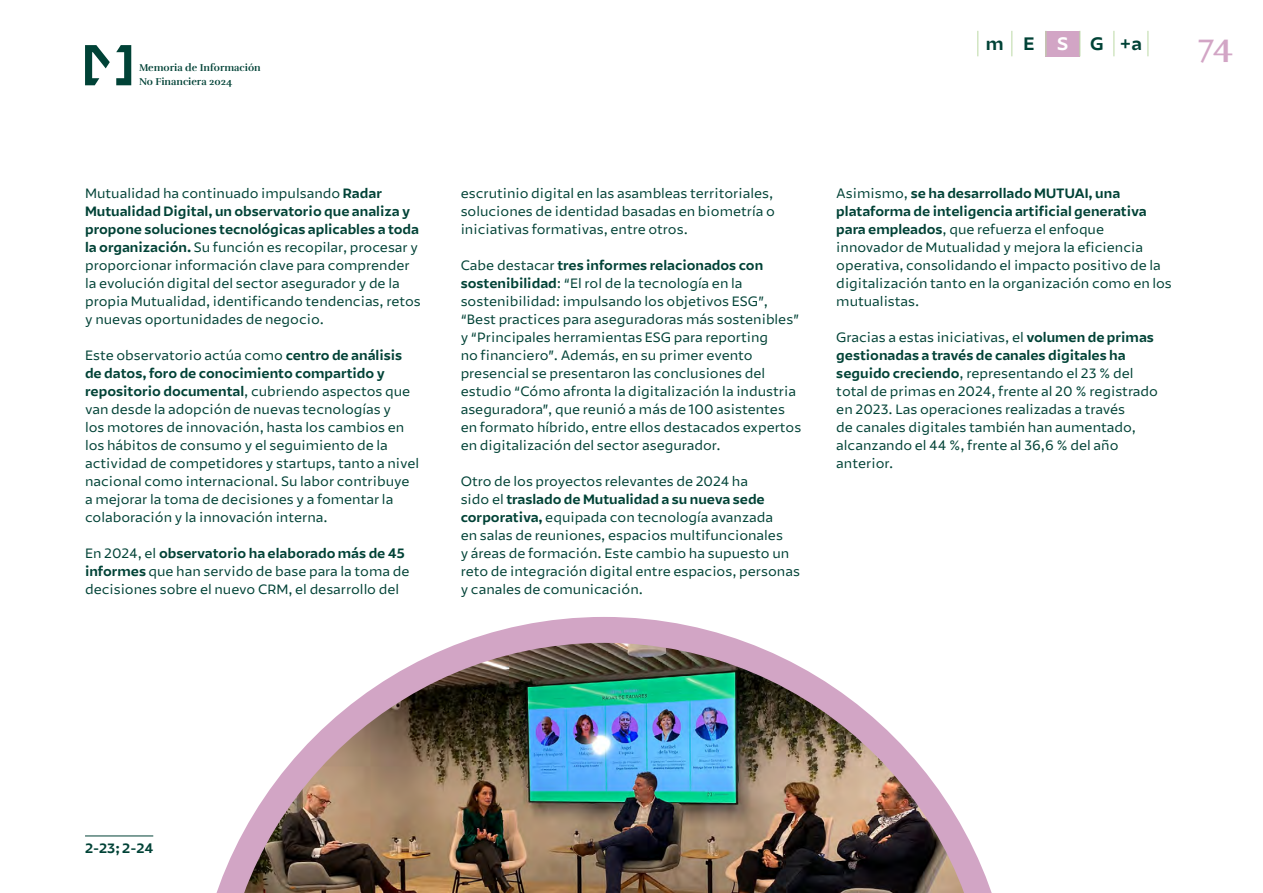
<style>
.page{position:relative;width:1263px;height:893px;background:#fff}
.page>*{position:absolute;margin:0;border:0;box-sizing:border-box;transform-origin:0 0}
.t1{font:700 33.45px "Rufina";color:#d2a5c5}
.t2{font:700 18px "Mutualidad";color:#004236}
.t3{font:13.5px/18px "Mutualidad";color:#004236}
.t4{font:700 13.5px "Mutualidad";color:#004236}
.t5{font:700 10.2px/14.1px "Rufina";color:#004236}
.s1{font-weight:700}
.s2{color:#fff}
</style>
<div class="page">
<svg style="left:116px;top:45px;width:15px;height:40px"></svg>
<svg style="left:85px;top:45px;width:25px;height:40px"></svg>
<div style="left:1046px;top:31px;width:34px;height:25px;background:#d2a5c5"></div>
<svg style="left:977px;top:31px;width:1px;height:25px"></svg>
<svg style="left:1011px;top:31px;width:1px;height:25px"></svg>
<svg style="left:1046px;top:31px;width:1px;height:25px"></svg>
<svg style="left:1080px;top:31px;width:1px;height:25px"></svg>
<svg style="left:1114px;top:31px;width:1px;height:25px"></svg>
<svg style="left:1148px;top:31px;width:1px;height:25px"></svg>
<img style="left:216px;top:617px;width:776px;height:276px">
<hr style="left:85px;top:836px;width:68px;height:1px;background:#004236">
<p class="t5" style="left:139px;top:61px;width:123px">Memoria de Información<br>No Financiera 2024</p>
<p class="t3" style="left:85px;top:184px;width:337px">Mutualidad ha continuado impulsando <span class="s1">Radar Mutualidad Digital, un observatorio que analiza y propone soluciones tecnológicas aplicables a toda la organización.</span> Su función es recopilar, procesar y proporcionar información clave para comprender la evolución digital del sector asegurador y de la propia Mutualidad, identificando tendencias, retos y nuevas oportunidades de negocio.</p>
<p class="t3" style="left:85px;top:346px;width:336px">Este observatorio actúa como <span class="s1">centro de análisis de datos, foro de conocimiento compartido y repositorio documental</span>, cubriendo aspectos que van desde la adopción de nuevas tecnologías y<br>los motores de innovación, hasta los cambios en los hábitos de consumo y el seguimiento de la actividad de competidores y startups, tanto a nivel nacional como internacional. Su labor contribuye a mejorar la toma de decisiones y a fomentar la colaboración y la innovación interna.</p>
<p class="t3" style="left:85px;top:544px;width:326px">En 2024, el <span class="s1">observatorio ha elaborado más de 45 informes</span> que han servido de base para la toma de decisiones sobre el nuevo CRM, el desarrollo del</p>
<h2 class="t2" style="left:986px;top:33px;width:50px">m E</h2>
<h2 class="t2" style="left:1057px;top:33px;width:86px"><span class="s2">S</span> G+a</h2>
<h1 class="t1" style="left:1198px;top:24px;width:37px">74</h1>
<p class="t3" style="left:461px;top:184px;width:316px">escrutinio digital en las asambleas territoriales, soluciones de identidad basadas en biometría o iniciativas formativas, entre otros.</p>
<p class="t3" style="left:461px;top:256px;width:342px">Cabe destacar <span class="s1">tres informes relacionados con sostenibilidad</span>: “El rol de la tecnología en la sostenibilidad: impulsando los objetivos ESG”, “Best practices para aseguradoras más sostenibles” y “Principales herramientas ESG para reporting<br>no financiero”. Además, en su primer evento presencial se presentaron las conclusiones del estudio “Cómo afronta la digitalización la industria aseguradora”, que reunió a más de 100 asistentes en formato híbrido, entre ellos destacados expertos en digitalización del sector asegurador.</p>
<p class="t3" style="left:461px;top:472px;width:341px">Otro de los proyectos relevantes de 2024 ha<br>sido el <span class="s1">traslado de Mutualidad a su nueva sede corporativa,</span> equipada con tecnología avanzada<br>en salas de reuniones, espacios multifuncionales<br>y áreas de formación. Este cambio ha supuesto un reto de integración digital entre espacios, personas y canales de comunicación.</p>
<p class="t3" style="left:836px;top:184px;width:337px">Asimismo, <span class="s1">se ha desarrollado MUTUAI, una plataforma de inteligencia artificial generativa para empleados</span>, que refuerza el enfoque innovador de Mutualidad y mejora la eficiencia operativa, consolidando el impacto positivo de la digitalización tanto en la organización como en los mutualistas.</p>
<p class="t3" style="left:836px;top:328px;width:323px">Gracias a estas iniciativas, el <span class="s1">volumen de primas gestionadas a través de canales digitales ha seguido creciendo</span>, representando el 23 % del total de primas en 2024, frente al 20 % registrado en 2023. Las operaciones realizadas a través<br>de canales digitales también han aumentado, alcanzando el 44 %, frente al 36,6 % del año anterior.</p>
<p class="t4" style="left:85px;top:840px;width:70px">2-23; 2-24</p>
</div>
